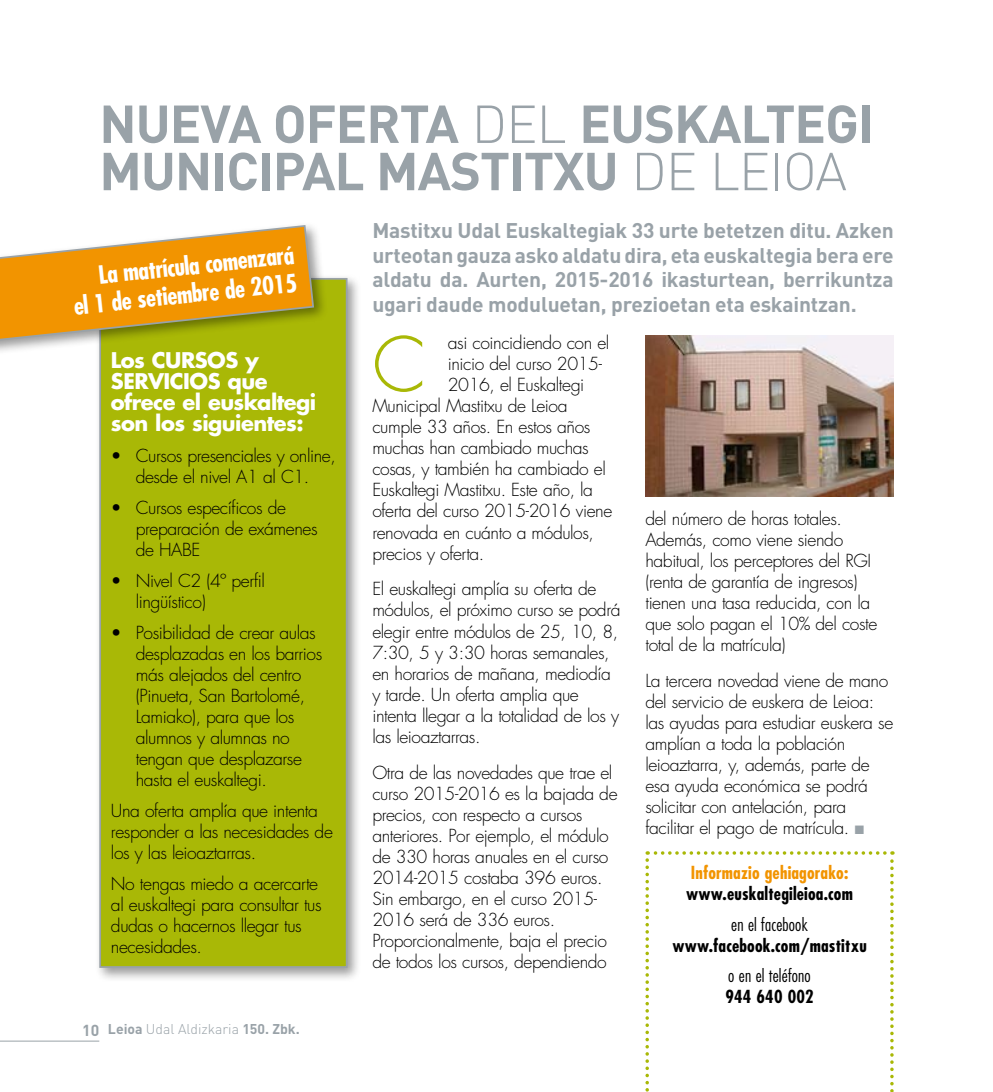
<style>
.page{position:relative;width:993px;height:1092px;background:#fff}
.page>*{position:absolute;margin:0;border:0;box-sizing:border-box;transform-origin:0 0}
.t1{font:300 73.15px "Futura";color:#a9b806}
.t2{font:700 52.5px/47.2px "DIN";letter-spacing:-.02em;color:#99a2a8}
.t3{font:700 condensed 24.5px/28px "Futura";color:#fff;text-align:right}
.t4{font:700 21px/24.5px "DIN";letter-spacing:-.01em;color:#99a2a8;text-align:justify}
.t5{font:700 21px/21px "Futura";letter-spacing:-.025em;color:#fff}
.t6{font:300 17.5px/21px "Futura";letter-spacing:-.025em;color:#000}
.t7{font:700 condensed 17.5px "Futura";letter-spacing:.01em;color:#000}
.t8{font:300 condensed 17.5px "Futura";letter-spacing:.01em;color:#000}
.t9{font:700 condensed 17.5px "Futura";letter-spacing:.01em;color:#f29400}
.t10{font:300 14px "DIN";color:#99a2a8}
.s1{font-weight:300}
.s2{font-weight:700;font-size:15.75px}
.s3{font-weight:700}
.s4{color:#99a2a8}
</style>
<div class="page">
<hr style="left:0;top:1040px;width:99px;height:1px;background:#99a2a8">
<div style="left:95px;top:273px;width:267px;height:709px;background:#000;opacity:.4"></div>
<div style="left:100px;top:279px;width:246px;height:687px;background:#a9b806"></div>
<div style="left:99px;top:278px;width:248px;height:689px;border:2px solid #99a2a8"></div>
<div style="left:0;top:220px;width:327px;height:139px;background:#000;opacity:.4"></div>
<svg style="left:0;top:224px;width:315px;height:123px"></svg>
<img style="left:645px;top:336px;width:248px;height:161px">
<svg style="left:645px;top:851px;width:248px;height:241px"></svg>
<h2 class="t2" style="left:99px;top:98px;width:776px">NUEVA OFERTA <span class="s1">DEL</span> EUSKALTEGI<br>MUNICIPAL MASTITXU <span class="s1">DE LEIOA</span></h2>
<h3 class="t3" style="left:69px;top:264px;width:226px;rotate:-6deg">La matrícula comenzará<br>el 1 de setiembre de 2015</h3>
<p class="t5" style="left:111px;top:349px;width:207px">Los cursos y servicios que ofrece el euskaltegi son los siguientes:</p>
<p class="t6" style="left:111px;top:446px;width:226px;text-align:center">• Cursos presenciales y online, desde el nivel A1 al C1.</p>
<p class="t6" style="left:136px;top:498px;width:183px;text-indent:-25px">• Cursos específicos de preparación de exámenes de HABE</p>
<p class="t6" style="left:136px;top:571px;width:131px;text-indent:-25px">• Nivel C2 (4º perfil lingüístico)</p>
<p class="t6" style="left:136px;top:622px;width:188px;text-indent:-25px">• Posibilidad de crear aulas desplazadas en los barrios más alejados del centro (Pinueta, San Bartolomé,<br>Lamiako), para que los alumnos y alumnas no tengan que desplazarse hasta el euskaltegi.</p>
<p class="t6" style="left:111px;top:800px;width:223px">Una oferta amplía que intenta responder a las necesidades de los y las leioaztarras.</p>
<p class="t6" style="left:111px;top:873px;width:212px">No tengas miedo a acercarte al euskaltegi para consultar tus dudas o hacernos llegar tus necesidades.</p>
<p class="t10" style="left:82px;top:1020px;width:219px"><span class="s2">10</span> <span class="s3">Leioa</span> Udal Aldizkaria <span class="s3">150. Zbk.</span></p>
<p class="t4" style="left:372px;top:217px;width:522px">Mastitxu Udal Euskaltegiak 33 urte betetzen ditu. Azken urteotan gauza asko aldatu dira, eta euskaltegia bera ere aldatu da. Aurten, 2015-2016 ikasturtean, berrikuntza ugari daude moduluetan, prezioetan eta eskaintzan.</p>
<h1 class="t1" style="left:372px;top:320px;width:56px">C</h1>
<p class="t6" style="left:447px;top:333px;width:163px">asi coincidiendo con el</p>
<p class="t6" style="left:447px;top:354px;width:156px">inicio del curso 2015-</p>
<p class="t6" style="left:447px;top:375px;width:138px">2016, el Euskaltegi</p>
<p class="t6" style="left:372px;top:396px;width:197px">Municipal Mastitxu de Leioa</p>
<p class="t6" style="left:372px;top:417px;width:219px">cumple 33 años. En estos años</p>
<p class="t6" style="left:372px;top:438px;width:218px">muchas han cambiado muchas</p>
<p class="t6" style="left:372px;top:459px;width:235px">cosas, y también ha cambiado el</p>
<p class="t6" style="left:372px;top:480px;width:222px">Euskaltegi Mastitxu. Este año, la</p>
<p class="t6" style="left:372px;top:501px;width:241px">oferta del curso 2015-2016 viene</p>
<p class="t6" style="left:372px;top:522px;width:223px">renovada en cuánto a módulos,</p>
<p class="t6" style="left:372px;top:543px;width:113px">precios y oferta.</p>
<p class="t6" style="left:372px;top:579px;width:250px">El euskaltegi amplía su oferta de módulos, el próximo curso se podrá elegir entre módulos de 25, 10, 8,<br>7:30, 5 y 3:30 horas semanales, en horarios de mañana, mediodía y tarde. Un oferta amplia que intenta llegar a la totalidad de los y las leioaztarras.</p>
<p class="t6" style="left:372px;top:762px;width:247px">Otra de las novedades que trae el curso 2015-2016 es la bajada de precios, con respecto a cursos anteriores. Por ejemplo, el módulo de 330 horas anuales en el curso<br>2014-2015 costaba 396 euros.<br>Sin embargo, en el curso 2015-<br>2016 será de 336 euros.<br>Proporcionalmente, baja el precio de todos los cursos, dependiendo</p>
<p class="t6" style="left:645px;top:508px;width:233px">del número de horas totales.<br>Además, como viene siendo habitual, los perceptores del RGI (renta de garantía de ingresos) tienen una tasa reducida, con la que solo pagan el 10% del coste total de la matrícula)</p>
<p class="t6" style="left:645px;top:670px;width:249px">La tercera novedad viene de mano del servicio de euskera de Leioa: las ayudas para estudiar euskera se amplían a toda la población leioaztarra, y, además, parte de esa ayuda económica se podrá solicitar con antelación, para facilitar el pago de matrícula. <span class="s4">■</span></p>
<p class="t9" style="left:690px;top:861px;width:159px">Informazio gehiagorako:</p>
<p class="t7" style="left:686px;top:882px;width:168px">www.euskaltegileioa.com</p>
<p class="t8" style="left:731px;top:913px;width:78px">en el facebook</p>
<p class="t7" style="left:672px;top:934px;width:196px">www.facebook.com/mastitxu</p>
<p class="t8" style="left:728px;top:965px;width:84px">o en el teléfono</p>
<p class="t7" style="left:725px;top:986px;width:90px">944 640 002</p>
</div>
